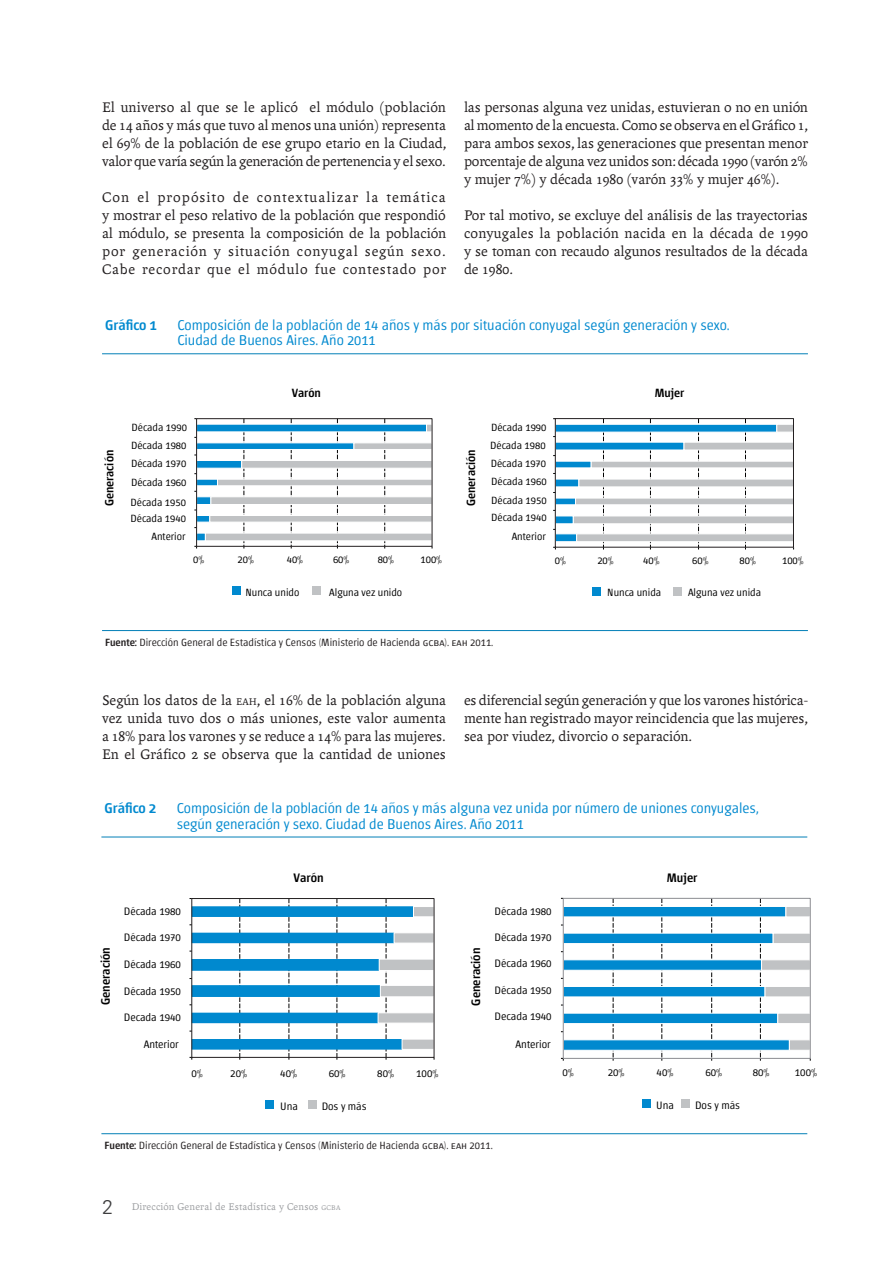
<style>
.page{position:relative;width:893px;height:1263px;background:#fff}
.page>*{position:absolute;margin:0;border:0;box-sizing:border-box;transform-origin:0 0}
.Texto_general{font:15px/18px "Andralis ND Os F";color:#231f20;text-align:justify}
.Titulos{font:300 14.25px "Chaco";color:#0089cf}
.Titulos-2{font:500 14.25px "Chaco";color:#0089cf}
.t1{font:500 12.3px "Chaco";color:#000}
.t2{font:500 12px "Chaco";color:#000}
.t3{font:300 10.8px "Chaco";color:#000}
.t4{font:300 10.5px/18px "Chaco";color:#000;text-align:justify}
.Fuente{font:300 10.5px "Chaco";color:#231f20}
.t5{font:10.5px "Andralis ND Os F";letter-spacing:.02em;color:#9d9fa2}
.s1{font-weight:500}
.s2{font-size:10.5px}
.s3{font-family:"Zurich BT";font-weight:300;font-size:19.5px;color:#3e3e3f}
.s4{font-size:7.35px}
</style>
<div class="page">
<hr style="left:102px;top:630px;width:706px;height:1px;background:#037fb7">
<hr style="left:102px;top:353px;width:706px;height:1px;background:#037fb7">
<hr style="left:101px;top:1133px;width:706px;height:1px;background:#037fb7">
<hr style="left:101px;top:837px;width:706px;height:1px;background:#037fb7">
<div style="left:232px;top:586px;width:8px;height:9px;background:#0089cf"></div>
<div style="left:313px;top:586px;width:8px;height:9px;background:#c0c2c4"></div>
<svg style="left:194px;top:418px;width:239px;height:130px"></svg>
<div style="left:196px;top:418px;width:236px;height:128px;border:1px solid #231f20"></div>
<div style="left:592px;top:587px;width:9px;height:8px;background:#0089cf"></div>
<div style="left:673px;top:587px;width:8px;height:8px;background:#c0c2c4"></div>
<svg style="left:553px;top:418px;width:241px;height:131px"></svg>
<div style="left:555px;top:418px;width:239px;height:129px;border:1px solid #231f20"></div>
<div style="left:265px;top:1100px;width:9px;height:9px;background:#0089cf"></div>
<div style="left:308px;top:1100px;width:8px;height:9px;background:#c0c2c4"></div>
<div style="left:642px;top:1099px;width:9px;height:9px;background:#0089cf"></div>
<div style="left:681px;top:1099px;width:9px;height:9px;background:#c0c2c4"></div>
<svg style="left:561px;top:898px;width:250px;height:163px"></svg>
<div style="left:563px;top:898px;width:247px;height:160px;border:1px solid #8c8d92"></div>
<svg style="left:189px;top:898px;width:246px;height:162px"></svg>
<div style="left:192px;top:898px;width:242px;height:159px;border:1px solid #231f20"></div>
<p class="Texto_general" style="left:102px;top:98px;width:345px">El universo al que se le aplicó el módulo (población de 14 años y más que tuvo al menos una unión) representa el 69% de la población de ese grupo etario en la Ciudad, valor que varía según la generación de pertenencia y el sexo.</p>
<p class="Texto_general" style="left:102px;top:188px;width:346px">Con el propósito de contextualizar la temática y mostrar el peso relativo de la población que respondió al módulo, se presenta la composición de la población por generación y situación conyugal según sexo.<br>Cabe recordar que el módulo fue contestado por</p>
<p class="Texto_general" style="left:464px;top:98px;width:345px">las personas alguna vez unidas, estuvieran o no en unión al momento de la encuesta. Como se observa en el Gráfico 1, para ambos sexos, las generaciones que presentan menor porcentaje de alguna vez unidos son: década 1990 (varón 2% y mujer 7%) y década 1980 (varón 33% y mujer 46%).</p>
<p class="Texto_general" style="left:464px;top:206px;width:345px">Por tal motivo, se excluye del análisis de las trayectorias conyugales la población nacida en la década de 1990 y se toman con recaudo algunos resultados de la década de 1980.</p>
<p class="Titulos-2" style="left:105px;top:318px;width:53px">Gráfico 1</p>
<p class="Titulos" style="left:177px;top:318px;width:554px">Composición de la población de 14 años y más por situación conyugal según generación y sexo.</p>
<p class="Titulos" style="left:177px;top:334px;width:200px">Ciudad de Buenos Aires. Año 2011</p>
<p class="t2" style="left:104px;top:506px;width:58px;rotate:-90deg">Generación</p>
<p class="t4" style="left:131px;top:418px;width:57px">Década 1990<br>Década 1980<br>Década 1970</p>
<p class="t4" style="left:131px;top:473px;width:57px;line-height:19.5px">Década 1960<br>Década 1950</p>
<p class="t4" style="left:131px;top:510px;width:57px">Década 1940</p>
<p class="t4" style="left:152px;top:528px;width:36px">Anterior</p>
<p class="t2" style="left:292px;top:387px;width:31px">Varón</p>
<p class="t4" style="left:193px;top:551px;width:13px">0%</p>
<p class="t4" style="left:238px;top:551px;width:18px">20%</p>
<p class="t4" style="left:287px;top:551px;width:18px">40%</p>
<p class="t4" style="left:333px;top:551px;width:18px">60%</p>
<p class="t4" style="left:378px;top:551px;width:18px">80%</p>
<p class="t4" style="left:421px;top:551px;width:23px">100%</p>
<p class="t4" style="left:245px;top:583px;width:55px">Nunca unido</p>
<p class="t4" style="left:329px;top:583px;width:75px">Alguna vez unido</p>
<p class="t2" style="left:466px;top:506px;width:58px;rotate:-90deg">Generación</p>
<p class="t2" style="left:655px;top:387px;width:31px">Mujer</p>
<p class="t4" style="left:490px;top:419px;width:58px">Década 1990<br>Década 1980<br>Década 1970<br>Década 1960</p>
<p class="t4" style="left:491px;top:493px;width:57px;line-height:17px">Década 1950<br>Década 1940</p>
<p class="t4" style="left:512px;top:528px;width:36px">Anterior</p>
<p class="t4" style="left:555px;top:552px;width:13px">0%</p>
<p class="t4" style="left:597px;top:552px;width:18px">20%</p>
<p class="t4" style="left:643px;top:552px;width:18px">40%</p>
<p class="t4" style="left:692px;top:552px;width:18px">60%</p>
<p class="t4" style="left:740px;top:552px;width:18px">80%</p>
<p class="t4" style="left:782px;top:552px;width:23px">100%</p>
<p class="t4" style="left:607px;top:584px;width:56px">Nunca unida</p>
<p class="t4" style="left:688px;top:584px;width:75px">Alguna vez unida</p>
<p class="Fuente" style="left:105px;top:637px;width:390px"><span class="s1">Fuente:</span> Dirección General de Estadística y Censos (Ministerio de Hacienda gcba). eah 2011.</p>
<p class="Texto_general" style="left:464px;top:691px;width:345px">es diferencial según generación y que los varones histórica&shy;mente han registrado mayor reincidencia que las mujeres, sea por viudez, divorcio o separación.</p>
<p class="Texto_general" style="left:102px;top:692px;width:345px">Según los datos de la <span class="s2">EAH</span>, el 16% de la población alguna vez unida tuvo dos o más uniones, este valor aumenta a 18% para los varones y se reduce a 14% para las mujeres.<br>En el Gráfico 2 se observa que la cantidad de uniones</p>
<p class="Titulos-2" style="left:104px;top:801px;width:53px">Gráfico 2</p>
<p class="Titulos" style="left:177px;top:801px;width:584px">Composición de la población de 14 años y más alguna vez unida por número de uniones conyugales,</p>
<p class="Titulos" style="left:177px;top:817px;width:349px">según generación y sexo. Ciudad de Buenos Aires. Año 2011</p>
<p class="t1" style="left:100px;top:1005px;width:59px;rotate:-90deg">Generación</p>
<p class="t3" style="left:124px;top:906px;width:59px">Década 1980</p>
<p class="t3" style="left:124px;top:933px;width:59px">Década 1970</p>
<p class="t3" style="left:124px;top:959px;width:59px">Década 1960</p>
<p class="t3" style="left:124px;top:986px;width:59px">Década 1950</p>
<p class="t3" style="left:124px;top:1012px;width:59px">Decada 1940</p>
<p class="t3" style="left:144px;top:1039px;width:37px">Anterior</p>
<p class="t1" style="left:293px;top:872px;width:32px">Varón</p>
<p class="t3" style="left:191px;top:1068px;width:13px">0%</p>
<p class="t3" style="left:230px;top:1068px;width:18px">20%</p>
<p class="t3" style="left:280px;top:1068px;width:18px">40%</p>
<p class="t3" style="left:329px;top:1068px;width:18px">60%</p>
<p class="t3" style="left:377px;top:1068px;width:18px">80%</p>
<p class="t3" style="left:416px;top:1068px;width:24px">100%</p>
<p class="t3" style="left:280px;top:1101px;width:19px">Una</p>
<p class="t3" style="left:322px;top:1101px;width:47px">Dos y más</p>
<p class="t1" style="left:470px;top:1005px;width:59px;rotate:-90deg">Generación</p>
<p class="t3" style="left:495px;top:906px;width:59px">Década 1980</p>
<p class="t3" style="left:495px;top:932px;width:59px">Década 1970</p>
<p class="t3" style="left:495px;top:959px;width:59px">Década 1960</p>
<p class="t3" style="left:495px;top:985px;width:59px">Década 1950</p>
<p class="t3" style="left:495px;top:1011px;width:59px">Decada 1940</p>
<p class="t3" style="left:516px;top:1039px;width:37px">Anterior</p>
<p class="Fuente" style="left:104px;top:1140px;width:390px"><span class="s1">Fuente:</span> Dirección General de Estadística y Censos (Ministerio de Hacienda gcba). eah 2011.</p>
<p class="t1" style="left:667px;top:872px;width:32px">Mujer</p>
<p class="t3" style="left:562px;top:1067px;width:13px">0%</p>
<p class="t3" style="left:608px;top:1067px;width:18px">20%</p>
<p class="t3" style="left:657px;top:1067px;width:18px">40%</p>
<p class="t3" style="left:705px;top:1067px;width:18px">60%</p>
<p class="t3" style="left:753px;top:1067px;width:18px">80%</p>
<p class="t3" style="left:795px;top:1067px;width:24px">100%</p>
<p class="t3" style="left:656px;top:1100px;width:19px">Una</p>
<p class="t3" style="left:695px;top:1100px;width:47px">Dos y más</p>
<p class="t5" style="left:102px;top:1201px;width:240px"><span class="s3">2</span> Dirección General de Estadística y Censos <span class="s4">GCBA</span></p>
</div>
